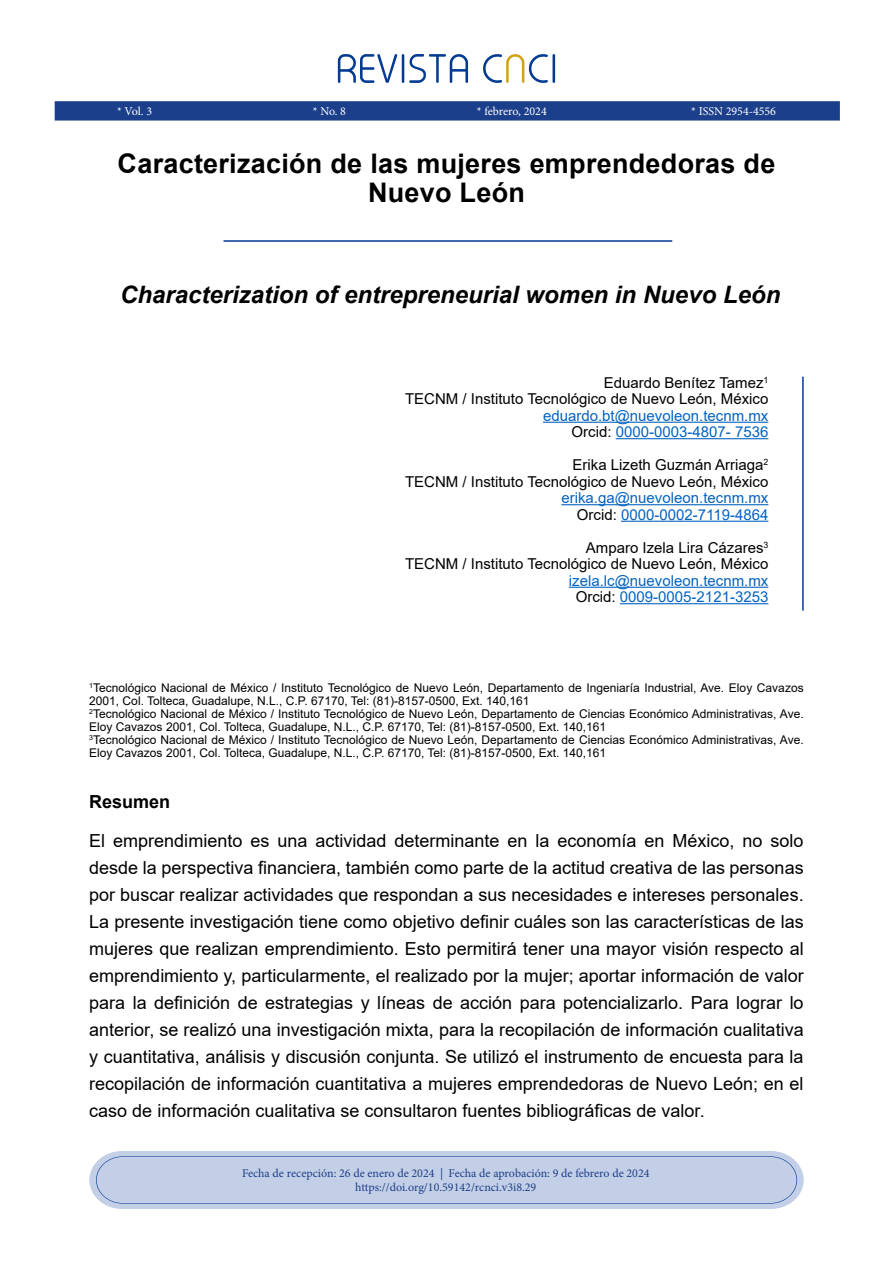
<style>
.page{position:relative;width:893px;height:1263px;background:#fff}
.page>*{position:absolute;margin:0;border:0;box-sizing:border-box;transform-origin:0 0}
.t1{font:700 27px/29.1px "Arial";letter-spacing:.01em;color:#000;text-align:center}
.t2{font:italic 700 24px "Arial";color:#000}
.t3{font:18px/27px "Arial";color:#000;text-align:justify}
.t4{font:700 18px "Arial";color:#000}
.t5{font:15px/16.5px "Arial";color:#000;text-align:right}
.t6{font:15px/16.5px "Arial";color:#0563c1;text-align:right}
.t7{font:12px/12.9px "Arial";color:#000}
.t8{font:12px/14.4px "Minion Pro";color:#1e3e88;text-align:center}
.t9{font:12px "Minion Pro";color:#fff}
.s1{color:#000}
</style>
<div class="page">
<hr style="left:223px;top:240px;width:449px;height:2px;background:#003894">
<hr style="left:802px;top:377px;width:2px;height:234px;background:#003894">
<hr style="left:543px;top:422px;width:225px;height:1px;background:#0563c1">
<hr style="left:616px;top:438px;width:152px;height:1px;background:#0563c1">
<hr style="left:561px;top:504px;width:207px;height:1px;background:#0563c1">
<hr style="left:621px;top:521px;width:147px;height:1px;background:#0563c1">
<hr style="left:569px;top:587px;width:199px;height:1px;background:#0563c1">
<hr style="left:620px;top:603px;width:148px;height:1px;background:#0563c1">
<svg style="left:483px;top:54px;width:72px;height:29px"></svg>
<svg style="left:338px;top:54px;width:130px;height:29px"></svg>
<div style="left:89px;top:1151px;width:715px;height:58px;background:#c2cfe6"></div>
<div style="left:55px;top:101px;width:785px;height:20px;background:#1c3f8b;border:2px solid #1c3f8a"></div>
<p class="t9" style="left:117px;top:103px;width:37px">* Vol. 3</p>
<p class="t9" style="left:313px;top:103px;width:35px">* No. 8</p>
<p class="t9" style="left:477px;top:103px;width:71px">* febrero, 2024</p>
<p class="t9" style="left:691px;top:103px;width:86px">* ISSN 2954-4556</p>
<h1 class="t1" style="left:118px;top:149px;width:659px">Caracterización de las mujeres emprendedoras de<br>Nuevo León</h1>
<h2 class="t2" style="left:120px;top:278px;width:662px">Characterization of entrepreneurial women in Nuevo León</h2>
<p class="t5" style="left:405px;top:374px;width:365px">Eduardo Benítez Tamez<sup>1<br></sup>TECNM / Instituto Tecnológico de Nuevo León, México</p>
<p class="t6" style="left:543px;top:407px;width:227px">eduardo.bt@nuevoleon.tecnm.mx<br><span class="s1">Orcid:</span> 0000-0003-4807- 7536</p>
<p class="t5" style="left:405px;top:456px;width:365px">Erika Lizeth Guzmán Arriaga<sup>2<br></sup>TECNM / Instituto Tecnológico de Nuevo León, México</p>
<p class="t6" style="left:561px;top:489px;width:208px">erika.ga@nuevoleon.tecnm.mx<br><span class="s1">Orcid:</span> 0000-0002-7119-4864</p>
<p class="t5" style="left:405px;top:539px;width:365px">Amparo Izela Lira Cázares<sup>3<br></sup>TECNM / Instituto Tecnológico de Nuevo León, México</p>
<p class="t6" style="left:569px;top:572px;width:201px;text-align:center">izela.lc@nuevoleon.tecnm.mx<br><span class="s1">Orcid:</span> 0009-0005-2121-3253</p>
<p class="t7" style="left:89px;top:682px;width:716px"><sup>1</sup>Tecnológico Nacional de México / Instituto Tecnológico de Nuevo León, Departamento de Ingeniaría Industrial, Ave. Eloy Cavazos 2001, Col. Tolteca, Guadalupe, N.L., C.P. 67170, Tel: (81)-8157-0500, Ext. 140,161<br><sup>2</sup>Tecnológico Nacional de México / Instituto Tecnológico de Nuevo León, Departamento de Ciencias Económico Administrativas, Ave.<br>Eloy Cavazos 2001, Col. Tolteca, Guadalupe, N.L., C.P. 67170, Tel: (81)-8157-0500, Ext. 140,161<br><sup>3</sup>Tecnológico Nacional de México / Instituto Tecnológico de Nuevo León, Departamento de Ciencias Económico Administrativas, Ave.<br>Eloy Cavazos 2001, Col. Tolteca, Guadalupe, N.L., C.P. 67170, Tel: (81)-8157-0500, Ext. 140,161</p>
<p class="t4" style="left:89px;top:789px;width:83px">Resumen</p>
<p class="t3" style="left:89px;top:827px;width:716px">El emprendimiento es una actividad determinante en la economía en México, no solo desde la perspectiva financiera, también como parte de la actitud creativa de las personas por buscar realizar actividades que respondan a sus necesidades e intereses personales.<br>La presente investigación tiene como objetivo definir cuáles son las características de las mujeres que realizan emprendimiento. Esto permitirá tener una mayor visión respecto al emprendimiento y, particularmente, el realizado por la mujer; aportar información de valor para la definición de estrategias y líneas de acción para potencializarlo. Para lograr lo anterior, se realizó una investigación mixta, para la recopilación de información cualitativa y cuantitativa, análisis y discusión conjunta. Se utilizó el instrumento de encuesta para la recopilación de información cuantitativa a mujeres emprendedoras de Nuevo León; en el caso de información cualitativa se consultaron fuentes bibliográficas de valor.</p>
<p class="t8" style="left:242px;top:1166px;width:409px">Fecha de recepción: 26 de enero de 2024 | Fecha de aprobación: 9 de febrero de 2024 https://doi.org/10.59142/rcnci.v3i8.29</p>
</div>
